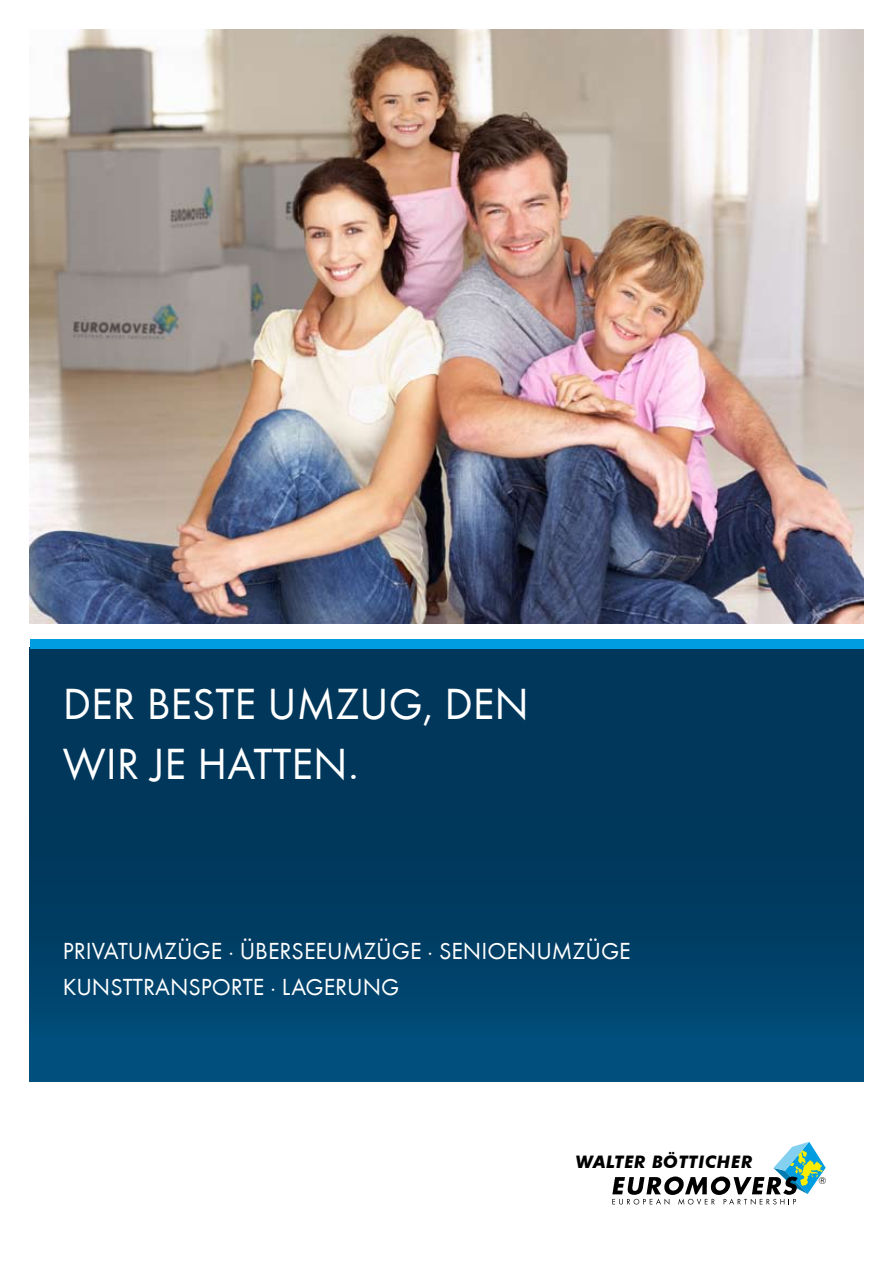
<style>
.page{position:relative;width:893px;height:1263px;background:#fff}
.page>*{position:absolute;margin:0;border:0;box-sizing:border-box;transform-origin:0 0}
.t1{font:45px/60px "Futura T";color:#fff}
.t2{font:24px/36px "Futura T";color:#fff}
.t3{font:italic 700 17.25px "Futura BT";letter-spacing:.03em;color:#000}
.t4{font:300 9.6px "Futura BT";color:#000}
</style>
<div class="page">
<div style="left:30px;top:648px;width:833px;height:433px;background:linear-gradient(to bottom,#003152,#004a75)"></div>
<img style="left:30px;top:30px;width:833px;height:594px">
<div style="left:30px;top:639px;width:833px;height:9px;background:#009ee0"></div>
<svg style="left:612px;top:1142px;width:214px;height:63px"></svg>
<h1 class="t1" style="left:63px;top:674px;width:468px">DER BESTE UMZUG, DEN<br>WIR JE HATTEN.</h1>
<p class="t2" style="left:63px;top:933px;width:570px">PRIVATUMZÜGE · Ü BERSEEUMZÜGE · SENIOENUMZÜGE<br>KU NSTTRANSPORTE · LAGERU NG</p>
<p class="t3" style="left:576px;top:1151px;width:178px">WALTER BÖTTICHER</p>
<p class="t4" style="left:818px;top:1174px;width:9px">®</p>
</div>
